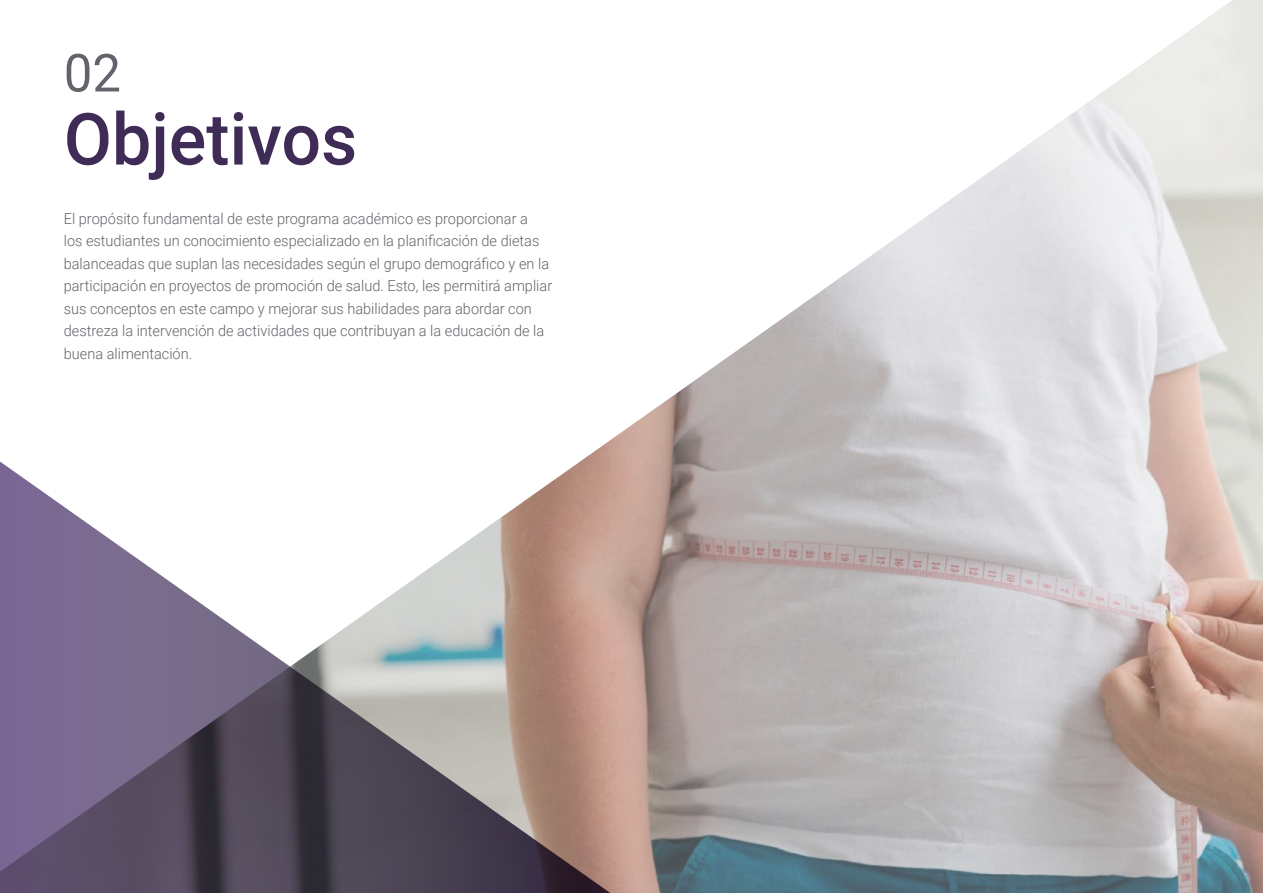
<style>
.page{position:relative;width:1263px;height:893px;background:#fff}
.page>*{position:absolute;margin:0;border:0;box-sizing:border-box;transform-origin:0 0}
.t1{font:500 72px "Roboto";color:#3e2b56}
.t2{font:52.5px "Roboto";color:#61646a}
.t3{font:300 15px/22.5px "Roboto";color:#61646a}
</style>
<div class="page">
<img style="left:602px;top:0;width:661px;height:893px">
<svg style="left:0;top:446px;width:640px;height:447px"></svg>
<h2 class="t2" style="left:64px;top:36px;width:59px">02</h2>
<h1 class="t1" style="left:64px;top:89px;width:295px">Objetivos</h1>
<p class="t3" style="left:64px;top:207px;width:490px">El propósito fundamental de este programa académico es proporcionar a<br>los estudiantes un conocimiento especializado en la planificación de dietas balanceadas que suplan las necesidades según el grupo demográfico y en la participación en proyectos de promoción de salud. Esto, les permitirá ampliar sus conceptos en este campo y mejorar sus habilidades para abordar con destreza la intervención de actividades que contribuyan a la educación de la buena alimentación.</p>
</div>
